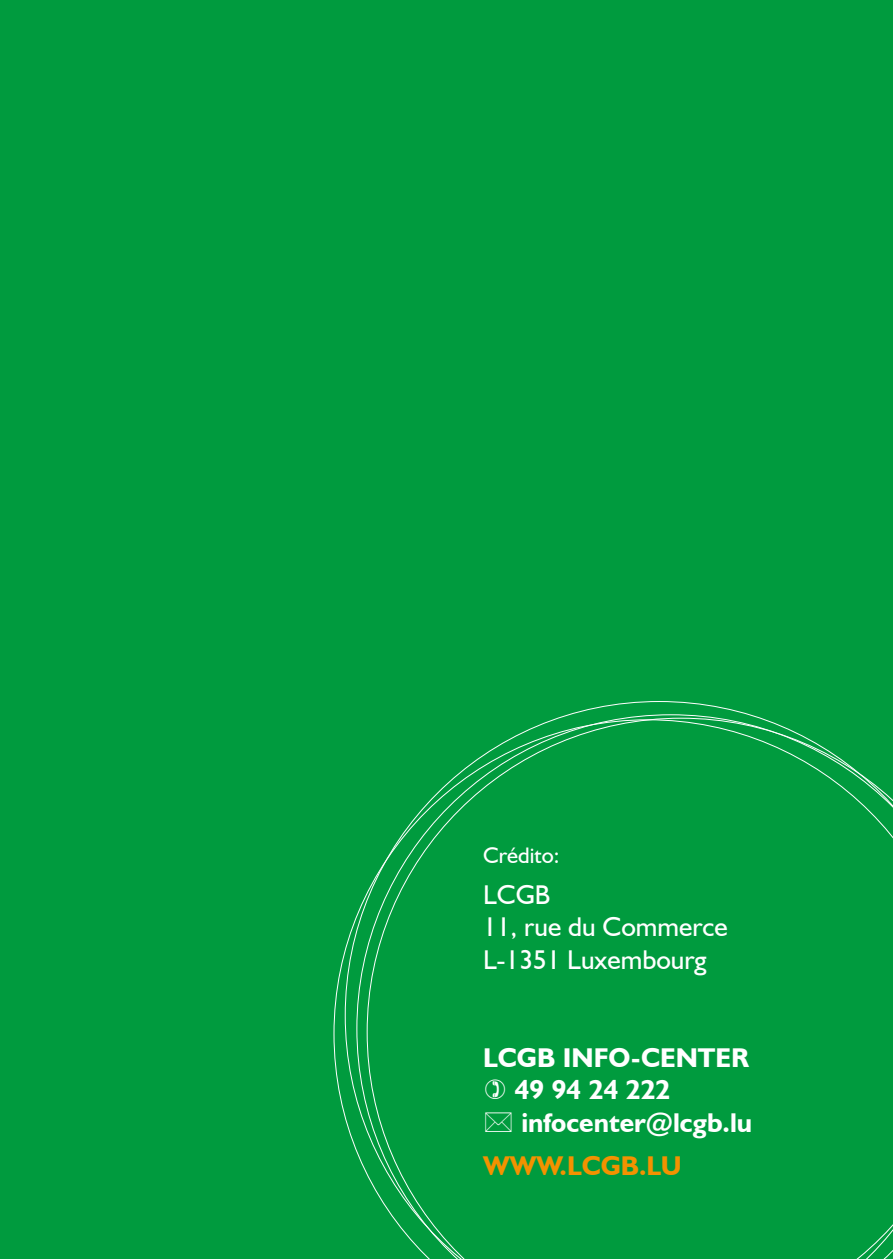
<style>
.page{position:relative;width:893px;height:1259px;background:#009b3e}
.page>*{position:absolute;margin:0;border:0;box-sizing:border-box;transform-origin:0 0}
.t1{font:700 27.3px/32.7px "Humanist 521 BT";color:#fff}
.t2{font:27.3px/32.7px "Humanist 521 BT";color:#fff}
.t3{font:700 27.3px "Humanist 521 BT";color:#f39200}
.t4{font:22.5px "Humanist 521 BT";color:#fff}
</style>
<div class="page">
<svg style="left:334px;top:719px;width:559px;height:540px"></svg>
<svg style="left:485px;top:1079px;width:20px;height:20px"></svg>
<svg style="left:485px;top:1112px;width:27px;height:20px"></svg>
<p class="t4" style="left:483px;top:841px;width:78px">Crédito:</p>
<p class="t2" style="left:483px;top:877px;width:246px">LCGB<br>11, rue du Commerce<br>L-1351 Luxembourg</p>
<p class="t1" style="left:515px;top:1040px;width:239px;text-indent:-32px">LCGB INFO-CENTER<br>49 94 24 222 infocenter@lcgb.lu</p>
<p class="t3" style="left:483px;top:1148px;width:200px">WWW.LCGB.LU</p>
</div>
